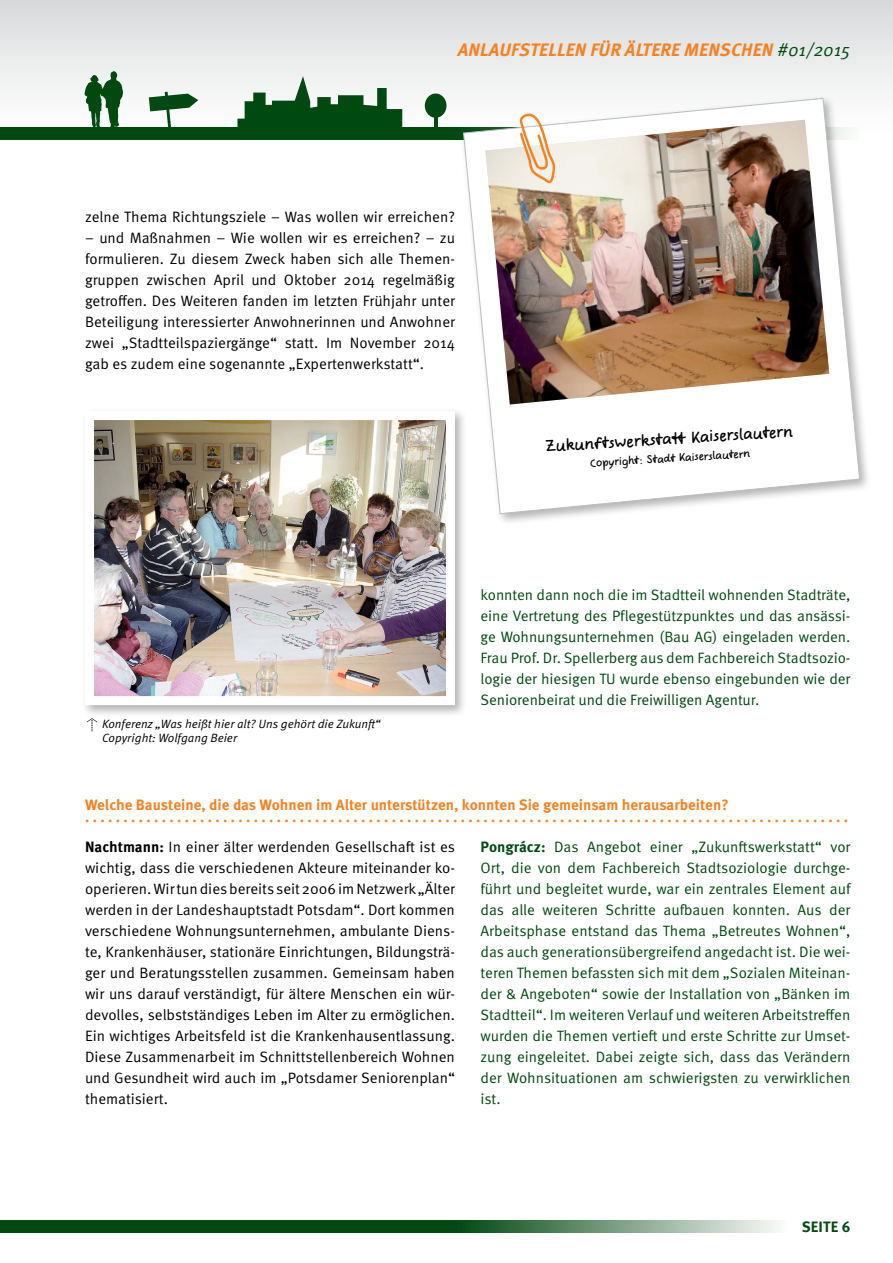
<style>
.page{position:relative;width:893px;height:1263px;background:#fff}
.page>*{position:absolute;margin:0;border:0;box-sizing:border-box;transform-origin:0 0}
.t1{font:italic 700 18px "Meta OT";letter-spacing:.01em;color:#f58220}
.Copy{font:15px/21px "Meta OT Norm";color:#000;text-align:justify}
.Copy-2{font:15px/21px "Meta OT Norm";letter-spacing:-.005em;color:#004910;text-align:justify}
.ohne_Grundlinie{font:700 15px "Meta OT";color:#f58220}
.Copy-3{font:700 15px "Meta OT";color:#f58220}
.t2{font:15px "Comic Jens";color:#000}
.t3{font:700 15px "Meta OT";letter-spacing:.01em;color:#004910}
.t4{font:12px/14.4px "Meta OT Norm Ita";color:#000}
.t5{font:10.5px "Comic Jens";color:#000}
.s1{font-family:"Meta OT Norm Ita";font-weight:400;font-style:normal;color:#004910}
.s2{font-family:"Meta OT";font-weight:700}
</style>
<div class="page">
<div style="left:0;top:1220px;width:455px;height:13px;background:#004910"></div>
<svg style="left:455px;top:1220px;width:322px;height:13px;background:#7a9f82"></svg>
<div style="left:0;top:0;width:893px;height:191px;background:linear-gradient(to bottom,#dcdede,#fff)"></div>
<div style="left:0;top:128px;width:455px;height:12px;background:#004910"></div>
<svg style="left:237px;top:76px;width:165px;height:52px"></svg>
<div style="left:425px;top:94px;width:21px;height:24px;background:#004910;border-radius:50%"></div>
<hr style="left:434px;top:115px;width:4px;height:17px;background:#004910">
<svg style="left:149px;top:92px;width:49px;height:36px"></svg>
<svg style="left:85px;top:71px;width:38px;height:57px"></svg>
<div style="left:81px;top:407px;width:386px;height:311px;background:#000;opacity:.3"></div>
<img style="left:95px;top:421px;width:350px;height:274px">
<div style="left:460px;top:95px;width:412px;height:431px;background:#000;opacity:.3"></div>
<svg style="left:463px;top:98px;width:397px;height:416px"></svg>
<img style="left:485px;top:120px;width:344px;height:284px">
<svg style="left:520px;top:114px;width:35px;height:69px"></svg>
<p class="t1" style="left:458px;top:39px;width:394px">ANLAUFSTELLEN FÜR ÄLTERE MENSCHEN <span class="s1">#01/2015</span></p>
<p class="Copy" style="left:85px;top:207px;width:371px">zelne Thema Richtungsziele – Was wollen wir erreichen?</p>
<p class="Copy" style="left:85px;top:228px;width:371px">– und Maßnahmen – Wie wollen wir es erreichen? – zu formulieren. Zu diesem Zweck haben sich alle Themen&shy;gruppen zwischen April und Oktober 2014 regelmäßig getroffen. Des Weiteren fanden im letzten Frühjahr unter Beteiligung interessierter Anwohnerinnen und Anwohner zwei „Stadtteilspaziergänge“ statt. Im November 2014 gab es zudem eine sogenannte „Expertenwerkstatt“.</p>
<p class="t2" style="left:545px;top:438px;width:249px;rotate:-4deg">Zukunftswerkstatt Kaiserslautern</p>
<p class="t5" style="left:590px;top:456px;width:162px;rotate:-3deg">Copyright: Stadt Kaiserslautern</p>
<p class="t4" style="left:102px;top:716px;width:280px;text-indent:-17px">↑ Konferenz „Was heißt hier alt? Uns gehört die Zukunft“<br>Copyright: Wolfgang Beier</p>
<p class="Copy-2" style="left:480px;top:585px;width:371px">konnten dann noch die im Stadtteil wohnenden Stadträte, eine Vertretung des Pflegestützpunktes und das ansässi&shy;ge Wohnungsunternehmen (Bau AG) eingeladen werden.<br>Frau Prof. Dr. Spellerberg aus dem Fachbereich Stadtsozio&shy;logie der hiesigen TU wurde ebenso eingebunden wie der Seniorenbeirat und die Freiwilligen Agentur.</p>
<p class="Copy-3" style="left:85px;top:796px;width:645px">Welche Bausteine, die das Wohnen im Alter unterstützen, konnten Sie gemeinsam herausarbeiten?</p>
<p class="ohne_Grundlinie" style="left:85px;top:808px;width:763px">....................................................................................................</p>
<p class="Copy" style="left:85px;top:837px;width:372px"><span class="s2">Nachtmann:</span> In einer älter werdenden Gesellschaft ist es wichtig, dass die verschiedenen Akteure miteinander ko&shy;operieren. Wir tun dies bereits seit 2006 im Netzwerk „Älter werden in der Landeshauptstadt Potsdam“. Dort kommen verschiedene Wohnungsunternehmen, ambulante Diens&shy;te, Krankenhäuser, stationäre Einrichtungen, Bildungsträ&shy;ger und Beratungsstellen zusammen. Gemeinsam haben wir uns darauf verständigt, für ältere Menschen ein wür&shy;devolles, selbstständiges Leben im Alter zu ermöglichen.<br>Ein wichtiges Arbeitsfeld ist die Krankenhausentlassung.<br>Diese Zusammenarbeit im Schnittstellenbereich Wohnen und Gesundheit wird auch im „Potsdamer Seniorenplan“ thematisiert.</p>
<p class="Copy-2" style="left:480px;top:837px;width:372px"><span class="s2">Pongrácz:</span> Das Angebot einer „Zukunftswerkstatt“ vor Ort, die von dem Fachbereich Stadtsoziologie durchge&shy;führt und begleitet wurde, war ein zentrales Element auf das alle weiteren Schritte aufbauen konnten. Aus der Arbeitsphase entstand das Thema „Betreutes Wohnen“, das auch generationsübergreifend angedacht ist. Die wei&shy;teren Themen befassten sich mit dem „Sozialen Miteinan&shy;der &amp; Angeboten“ sowie der Installation von „Bänken im Stadtteil“. Im weiteren Verlauf und weiteren Arbeitstreffen wurden die Themen vertieft und erste Schritte zur Umset&shy;zung eingeleitet. Dabei zeigte sich, dass das Verändern der Wohnsituationen am schwierigsten zu verwirklichen ist.</p>
<p class="t3" style="left:802px;top:1217px;width:50px">SEITE 6</p>
</div>
